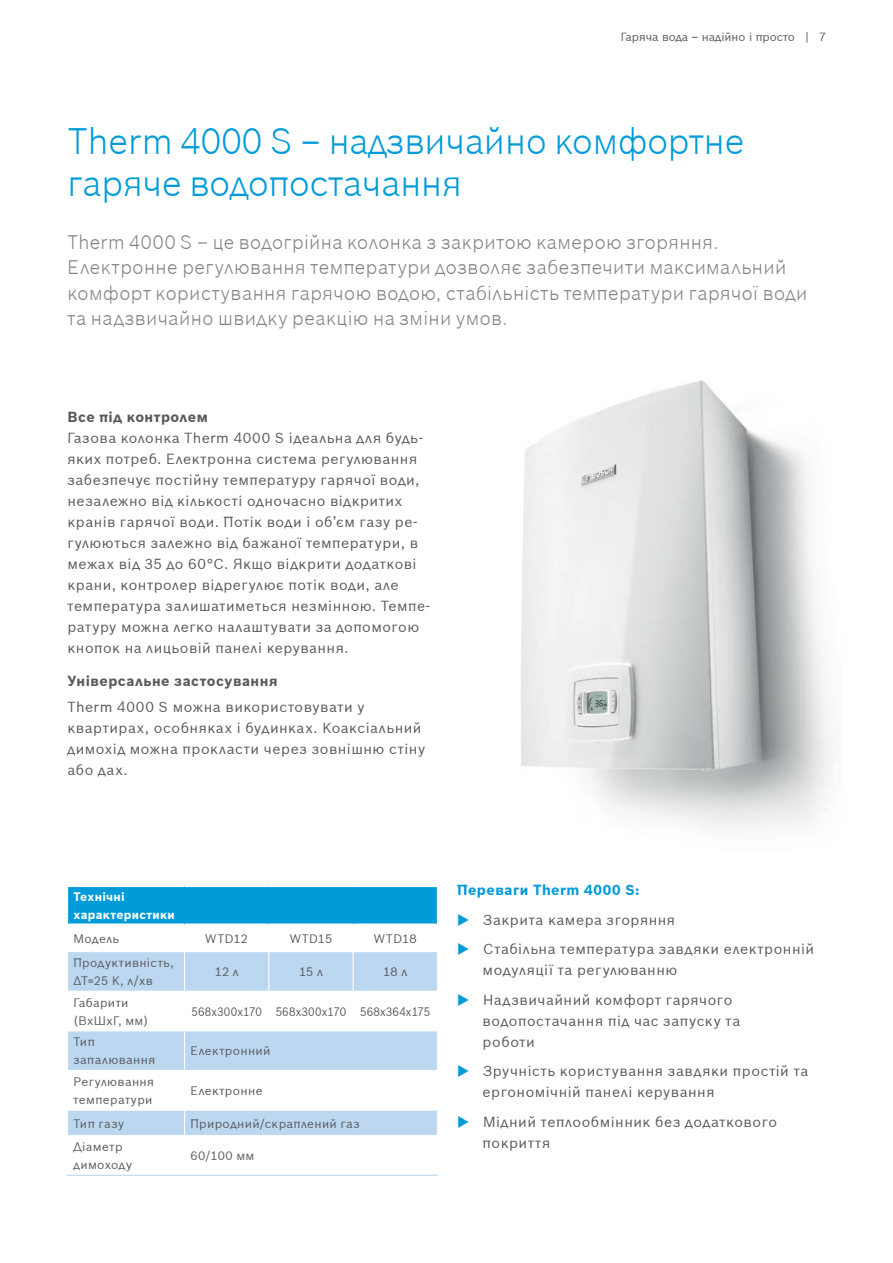
<style>
.page{position:relative;width:893px;height:1263px;background:#fff}
.page>*{position:absolute;margin:0;border:0;box-sizing:border-box;transform-origin:0 0}
.t1{font:300 36px/42px "Bosch Sans";color:#009bd9}
.t2{font:300 19.2px/25.5px "Bosch Sans";letter-spacing:.025em;color:#808285}
.t3{font:14.25px/21px "Bosch Sans";letter-spacing:.04em;color:#58595b}
.t4{font:700 14.25px "Bosch Sans";letter-spacing:.035em;color:#58595b}
.t5{font:700 14.25px "Bosch Sans";letter-spacing:.035em;color:#009bd9}
.t6{font:12px/18px "Bosch Sans";letter-spacing:.03em;color:#58595b}
.t7{font:12px "Bosch Sans";letter-spacing:.01em;color:#58595b;scale:.9 1}
.t8{font:700 12px/18px "Bosch Sans";letter-spacing:.025em;color:#fff}
.t9{font:11.55px "Bosch Sans";color:#58595b}
.s1{color:#009bd9}
</style>
<div class="page">
<svg style="left:68px;top:952px;width:369px;height:183px;fill:#bcd8f1"></svg>
<div style="left:68px;top:887px;width:369px;height:36px;background:#009bd9"></div>
<hr style="left:184px;top:952px;width:1px;height:39px;background:#fff">
<hr style="left:268px;top:952px;width:1px;height:39px;background:#fff">
<hr style="left:353px;top:952px;width:1px;height:39px;background:#fff">
<hr style="left:184px;top:992px;width:1px;height:38px;background:#fff">
<hr style="left:268px;top:992px;width:1px;height:38px;background:#fff">
<hr style="left:353px;top:992px;width:1px;height:38px;background:#fff">
<hr style="left:184px;top:1071px;width:1px;height:38px;background:#fff">
<hr style="left:184px;top:887px;width:1px;height:36px;background:#009bd9">
<hr style="left:268px;top:887px;width:1px;height:36px;background:#009bd9">
<hr style="left:353px;top:887px;width:1px;height:36px;background:#009bd9">
<hr style="left:67px;top:991px;width:118px;height:1px;background:#fff">
<hr style="left:185px;top:991px;width:84px;height:1px;background:#fff">
<hr style="left:269px;top:991px;width:84px;height:1px;background:#fff">
<hr style="left:353px;top:991px;width:85px;height:1px;background:#fff">
<hr style="left:67px;top:1030px;width:118px;height:1px;background:#fff">
<hr style="left:67px;top:1070px;width:118px;height:1px;background:#fff">
<hr style="left:185px;top:1030px;width:84px;height:1px;background:#fff">
<hr style="left:184px;top:1031px;width:1px;height:39px;background:#fff">
<hr style="left:269px;top:1030px;width:84px;height:1px;background:#fff">
<hr style="left:353px;top:1030px;width:85px;height:1px;background:#fff">
<hr style="left:185px;top:1070px;width:84px;height:1px;background:#fff">
<hr style="left:269px;top:1070px;width:84px;height:1px;background:#fff">
<hr style="left:353px;top:1070px;width:85px;height:1px;background:#fff">
<hr style="left:67px;top:1109px;width:118px;height:2px;background:#fff">
<hr style="left:185px;top:1109px;width:84px;height:2px;background:#fff">
<svg style="left:184px;top:1111px;width:1px;height:24px"></svg>
<hr style="left:269px;top:1109px;width:84px;height:2px;background:#fff">
<hr style="left:353px;top:1109px;width:85px;height:2px;background:#fff">
<hr style="left:67px;top:1175px;width:118px;height:1px;background:#bcd8f1">
<hr style="left:185px;top:1175px;width:84px;height:1px;background:#bcd8f1">
<hr style="left:269px;top:1175px;width:84px;height:1px;background:#bcd8f1">
<hr style="left:353px;top:1175px;width:85px;height:1px;background:#bcd8f1">
<img style="left:521px;top:380px;width:308px;height:449px">
<p class="t9" style="left:621px;top:28px;width:207px">Гаряча вода – надійно і просто | 7</p>
<h1 class="t1" style="left:68px;top:118px;width:678px">Therm 4000 S – надзвичайно комфортне гаряче водопостачання</h1>
<p class="t2" style="left:68px;top:228px;width:741px">Therm 4000 S – це водогрійна колонка з закритою камерою згоряння.<br>Електронне регулювання температури дозволяє забезпечити максимальний комфорт користування гарячою водою, стабільність температури гарячої води та надзвичайно швидку реакцію на зміни умов.</p>
<p class="t4" style="left:67px;top:406px;width:142px">Все під контролем</p>
<p class="t3" style="left:67px;top:426px;width:364px">Газова колонка Therm 4000 S ідеальна для будь&shy;яких потреб. Електронна система регулювання забезпечує постійну температуру гарячої води, незалежно від кількості одночасно відкритих кранів гарячої води. Потік води і об’єм газу ре&shy;гулюються залежно від бажаної температури, в межах від 35 до 60°C. Якщо відкрити додаткові крани, контролер відрегулює потік води, але температура залишатиметься незмінною. Темпе&shy;ратуру можна легко налаштувати за допомогою кнопок на лицьовій панелі керування.</p>
<p class="t4" style="left:67px;top:670px;width:212px">Універсальне застосування</p>
<p class="t3" style="left:67px;top:695px;width:359px">Therm 4000 S можна використовувати у квартирах, особняках і будинках. Коаксіальний димохід можна прокласти через зовнішню стіну або дах.</p>
<p class="t8" style="left:74px;top:887px;width:103px">Технічні характеристики</p>
<p class="t6" style="left:74px;top:929px;width:47px">Модель</p>
<p class="t6" style="left:205px;top:929px;width:44px">WTD12</p>
<p class="t6" style="left:290px;top:929px;width:44px">WTD15</p>
<p class="t6" style="left:374px;top:929px;width:44px">WTD18</p>
<p class="t6" style="left:74px;top:953px;width:102px">Продуктивність,<br>ΔТ=25 К, л/хв</p>
<p class="t6" style="left:215px;top:962px;width:26px">12 л</p>
<p class="t6" style="left:299px;top:962px;width:25px">15 л</p>
<p class="t6" style="left:383px;top:962px;width:25px">18 л</p>
<p class="t6" style="left:74px;top:993px;width:76px">Габарити (ВхШхГ, мм)</p>
<p class="t7" style="left:191px;top:1003px;width:267px">568х300х170 568х300х170 568х364х175</p>
<p class="t6" style="left:74px;top:1032px;width:83px">Тип запалювання</p>
<p class="t6" style="left:191px;top:1041px;width:81px">Електронний</p>
<p class="t6" style="left:74px;top:1072px;width:82px">Регулювання температури</p>
<p class="t6" style="left:191px;top:1081px;width:73px">Електронне</p>
<p class="t6" style="left:74px;top:1113px;width:52px">Тип газу</p>
<p class="t6" style="left:191px;top:1113px;width:171px">Природний/скраплений газ</p>
<p class="t6" style="left:74px;top:1137px;width:60px">Діаметр димоходу</p>
<p class="t6" style="left:191px;top:1146px;width:65px">60/100 мм</p>
<p class="t5" style="left:457px;top:879px;width:184px">Переваги Therm 4000 S:</p>
<p class="t3" style="left:457px;top:908px;width:220px"><span class="s1">◆</span> Закрита камера згоряння</p>
<p class="t3" style="left:483px;top:938px;width:333px;text-indent:-26px"><span class="s1">◆</span> Стабільна температура завдяки електронній модуляції та регулюванню</p>
<p class="t3" style="left:483px;top:988px;width:259px;text-indent:-26px"><span class="s1">◆</span> Надзвичайний комфорт гарячого водопостачання під час запуску та роботи</p>
<p class="t3" style="left:483px;top:1060px;width:327px;text-indent:-26px"><span class="s1">◆</span> Зручність користування завдяки простій та ергономічній панелі керування</p>
<p class="t3" style="left:483px;top:1110px;width:296px;text-indent:-26px"><span class="s1">◆</span> Мідний теплообмінник без додаткового покриття</p>
</div>
